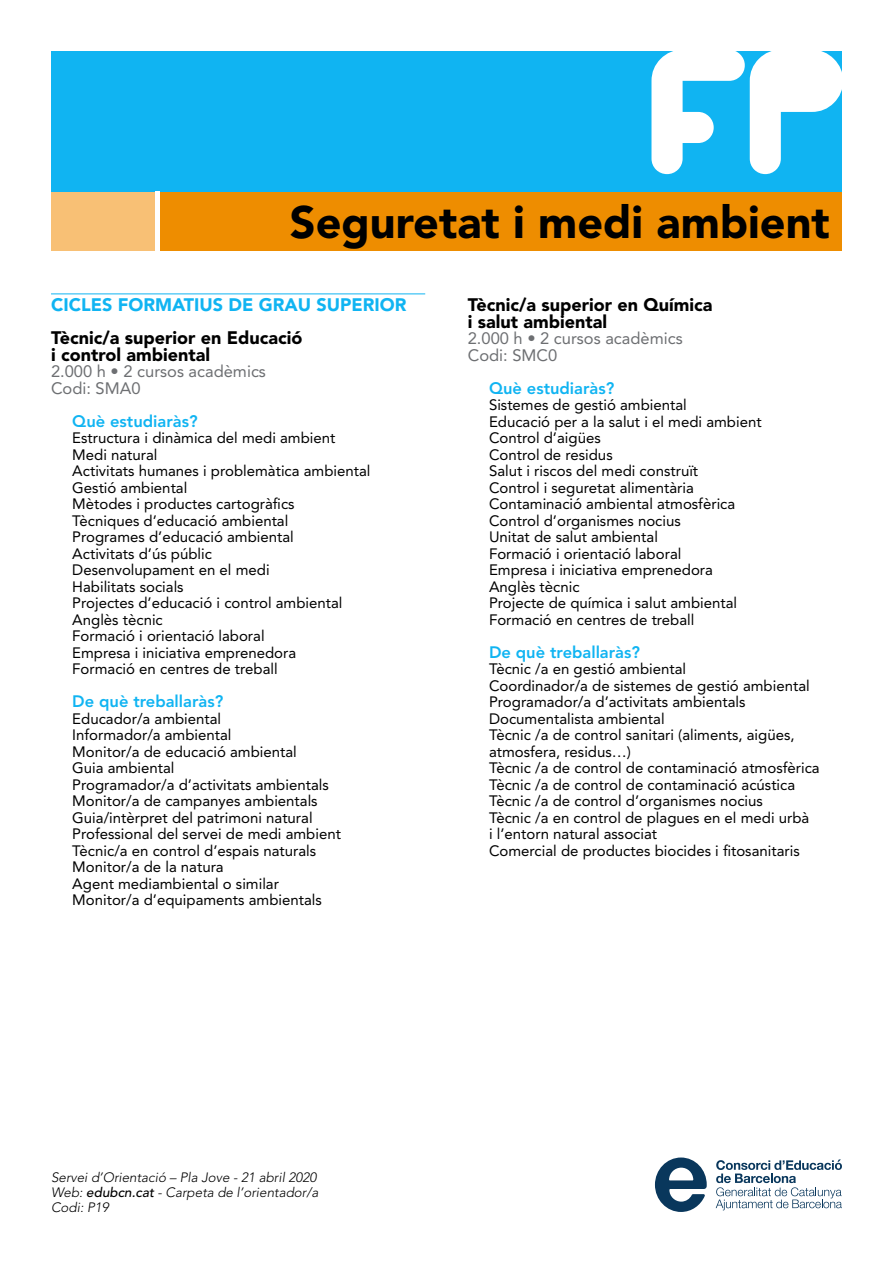
<style>
.page{position:relative;width:893px;height:1263px;background:#fff}
.page>*{position:absolute;margin:0;border:0;box-sizing:border-box;transform-origin:0 0}
.t1{font:900 45px "Avenir LT Std";color:#000}
.curs{font:900 18px/16.5px "Avenir LT Std";color:#000}
.cicles{font:900 18px "Avenir LT Std";color:#10b4f2}
.Codi{font:16.5px "Avenir LT Std";color:#6d6f72}
.pregunta{font:800 16.5px "Avenir LT Std";color:#10b4f2}
.text{font:15px/16.5px "Avenir LT Std";color:#000}
.t2{font:italic 300 13.5px "Avenir LT Std";color:#000}
.s1{font-weight:500}
</style>
<div class="page">
<hr style="left:51px;top:293px;width:374px;height:1px;background:#10b4f2">
<div style="left:157px;top:191px;width:685px;height:60px;background:#ee8d00"></div>
<div style="left:51px;top:191px;width:106px;height:60px;background:#f8c075"></div>
<div style="left:51px;top:51px;width:791px;height:140px;background:#10b4f2"></div>
<hr style="left:155px;top:191px;width:4px;height:60px;background:#fff">
<svg style="left:651px;top:51px;width:191px;height:123px"></svg>
<svg style="left:716px;top:1159px;width:126px;height:51px"></svg>
<svg style="left:655px;top:1157px;width:52px;height:55px"></svg>
<p class="t1" style="left:290px;top:195px;width:541px">Seguretat i medi ambient</p>
<p class="cicles" style="left:51px;top:294px;width:357px">CICLES FORMATIUS DE GRAU SUPERIOR</p>
<p class="curs" style="left:51px;top:330px;width:253px">Tècnic/a superior en Educació i control ambiental</p>
<p class="Codi" style="left:51px;top:362px;width:216px">2.000 h • 2 cursos acadèmics</p>
<p class="Codi" style="left:51px;top:378px;width:91px">Codi: SMA0</p>
<p class="pregunta" style="left:72px;top:411px;width:127px">Què estudiaràs?</p>
<p class="text" style="left:72px;top:430px;width:265px">Estructura i dinàmica del medi ambient</p>
<p class="text" style="left:72px;top:446px;width:87px">Medi natural</p>
<p class="text" style="left:72px;top:463px;width:300px">Activitats humanes i problemàtica ambiental</p>
<p class="text" style="left:72px;top:479px;width:117px">Gestió ambiental</p>
<p class="text" style="left:72px;top:496px;width:224px">Mètodes i productes cartogràfics</p>
<p class="text" style="left:72px;top:512px;width:218px">Tècniques d’educació ambiental</p>
<p class="text" style="left:72px;top:529px;width:223px">Programes d’educació ambiental</p>
<p class="text" style="left:72px;top:545px;width:141px">Activitats d’ús públic</p>
<p class="text" style="left:72px;top:562px;width:199px">Desenvolupament en el medi</p>
<p class="text" style="left:72px;top:578px;width:113px">Habilitats socials</p>
<p class="text" style="left:72px;top:595px;width:272px">Projectes d’educació i control ambiental</p>
<p class="text" style="left:72px;top:611px;width:92px">Anglès tècnic</p>
<p class="text" style="left:72px;top:628px;width:194px">Formació i orientació laboral</p>
<p class="text" style="left:72px;top:644px;width:225px">Empresa i iniciativa emprenedora</p>
<p class="text" style="left:72px;top:661px;width:207px">Formació en centres de treball</p>
<p class="pregunta" style="left:72px;top:692px;width:152px">De què treballaràs?</p>
<p class="text" style="left:72px;top:710px;width:150px">Educador/a ambiental</p>
<p class="text" style="left:72px;top:727px;width:161px">Informador/a ambiental</p>
<p class="text" style="left:72px;top:743px;width:226px">Monitor/a de educació ambiental</p>
<p class="text" style="left:72px;top:760px;width:104px">Guia ambiental</p>
<p class="text" style="left:72px;top:776px;width:258px">Programador/a d’activitats ambientals</p>
<p class="text" style="left:72px;top:793px;width:247px">Monitor/a de campanyes ambientals</p>
<p class="text" style="left:72px;top:809px;width:242px">Guia/intèrpret del patrimoni natural</p>
<p class="text" style="left:72px;top:826px;width:270px">Professional del servei de medi ambient</p>
<p class="text" style="left:72px;top:842px;width:245px">Tècnic/a en control d’espais naturals</p>
<p class="text" style="left:72px;top:859px;width:153px">Monitor/a de la natura</p>
<p class="text" style="left:72px;top:875px;width:208px">Agent mediambiental o similar</p>
<p class="text" style="left:72px;top:892px;width:251px">Monitor/a d’equipaments ambientals</p>
<p class="curs" style="left:468px;top:297px;width:246px">Tècnic/a superior en Química i salut ambiental</p>
<p class="Codi" style="left:468px;top:329px;width:216px">2.000 h • 2 cursos acadèmics</p>
<p class="Codi" style="left:468px;top:345px;width:91px">Codi: SMC0</p>
<p class="pregunta" style="left:489px;top:378px;width:127px">Què estudiaràs?</p>
<p class="text" style="left:489px;top:397px;width:199px">Sistemes de gestió ambiental</p>
<p class="text" style="left:489px;top:413px;width:274px">Educació per a la salut i el medi ambient</p>
<p class="text" style="left:489px;top:430px;width:113px">Control d’aigües</p>
<p class="text" style="left:489px;top:446px;width:125px">Control de residus</p>
<p class="text" style="left:489px;top:463px;width:211px">Salut i riscos del medi construït</p>
<p class="text" style="left:489px;top:479px;width:206px">Control i seguretat alimentària</p>
<p class="text" style="left:489px;top:496px;width:248px">Contaminació ambiental atmosfèrica</p>
<p class="text" style="left:489px;top:512px;width:193px">Control d’organismes nocius</p>
<p class="text" style="left:489px;top:529px;width:170px">Unitat de salut ambiental</p>
<p class="text" style="left:489px;top:545px;width:194px">Formació i orientació laboral</p>
<p class="text" style="left:489px;top:562px;width:225px">Empresa i iniciativa emprenedora</p>
<p class="text" style="left:489px;top:578px;width:92px">Anglès tècnic</p>
<p class="text" style="left:489px;top:595px;width:250px">Projecte de química i salut ambiental</p>
<p class="text" style="left:489px;top:611px;width:207px">Formació en centres de treball</p>
<p class="pregunta" style="left:489px;top:642px;width:152px">De què treballaràs?</p>
<p class="text" style="left:489px;top:661px;width:199px">Tècnic /a en gestió ambiental</p>
<p class="text" style="left:489px;top:677px;width:322px">Coordinador/a de sistemes de gestió ambiental</p>
<p class="text" style="left:489px;top:694px;width:258px">Programador/a d’activitats ambientals</p>
<p class="text" style="left:489px;top:710px;width:177px">Documentalista ambiental</p>
<p class="text" style="left:489px;top:727px;width:307px">Tècnic /a de control sanitari (aliments, aigües, atmosfera, residus…)</p>
<p class="text" style="left:489px;top:760px;width:332px">Tècnic /a de control de contaminació atmosfèrica</p>
<p class="text" style="left:489px;top:776px;width:308px">Tècnic /a de control de contaminació acústica</p>
<p class="text" style="left:489px;top:793px;width:275px">Tècnic /a de control d’organismes nocius</p>
<p class="text" style="left:489px;top:809px;width:322px">Tècnic /a en control de plagues en el medi urbà i l’entorn natural associat</p>
<p class="text" style="left:489px;top:842px;width:312px">Comercial de productes biocides i fitosanitaris</p>
<p class="t2" style="left:51px;top:1169px;width:267px">Servei d’Orientació – Pla Jove - 21 abril 2020</p>
<p class="t2" style="left:51px;top:1184px;width:269px">Web: <span class="s1">edubcn.cat</span> - Carpeta de l’orientador/a</p>
<p class="t2" style="left:51px;top:1199px;width:59px">Codi: P19</p>
</div>
